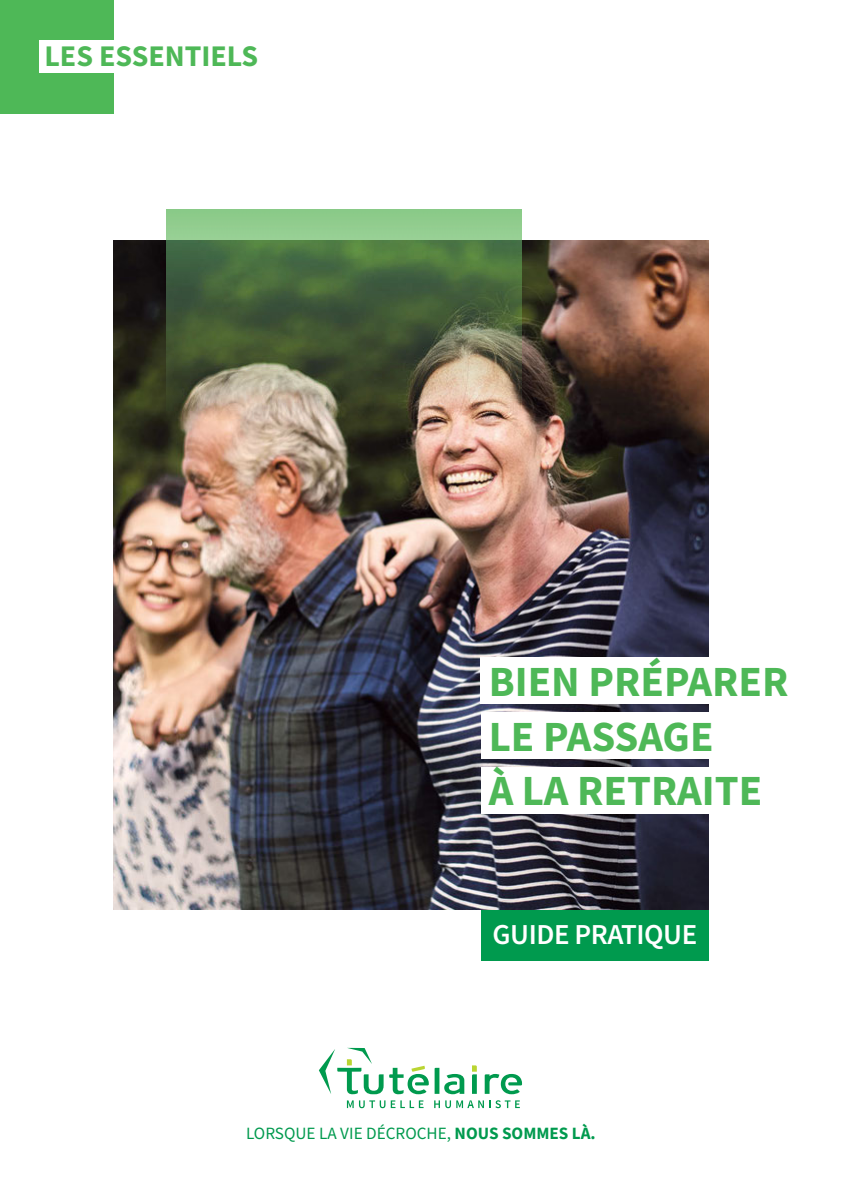
<style>
.page{position:relative;width:842px;height:1191px;background:#fff}
.page>*{position:absolute;margin:0;border:0;box-sizing:border-box;transform-origin:0 0}
.t1{font:700 43px/55px "Source Sans Pro";color:#4eb857}
.t2{font:700 30px "Source Sans Pro";color:#4eb857}
.t3{font:600 28.8px "Source Sans Pro";letter-spacing:-.015em;color:#fff}
.t4{font:17.2px "Source Sans Pro";color:#009a4e}
.s1{font-weight:700}
</style>
<div class="page">
<div style="left:481px;top:909px;width:229px;height:51px;background:#009a4e"></div>
<img style="left:113px;top:240px;width:596px;height:669px">
<img style="left:167px;top:209px;width:355px;height:210px">
<svg style="left:472px;top:1065px;width:5px;height:28px"></svg>
<svg style="left:485px;top:1074px;width:37px;height:20px"></svg>
<svg style="left:435px;top:1067px;width:29px;height:27px"></svg>
<svg style="left:347px;top:1100px;width:38px;height:8px"></svg>
<svg style="left:391px;top:1100px;width:33px;height:8px"></svg>
<svg style="left:434px;top:1100px;width:86px;height:8px"></svg>
<svg style="left:319px;top:1047px;width:110px;height:47px"></svg>
<div style="left:0;top:0;width:113px;height:113px;background:#4eb857"></div>
<div style="left:40px;top:40px;width:272px;height:33px;background:#fff"></div>
<div style="left:481px;top:657px;width:236px;height:47px;background:#fff"></div>
<div style="left:481px;top:712px;width:240px;height:47px;background:#fff"></div>
<div style="left:481px;top:767px;width:245px;height:47px;background:#fff"></div>
<h2 class="t2" style="left:44px;top:36px;width:215px">LES ESSENTIELS</h2>
<h1 class="t1" style="left:489px;top:653px;width:301px">BIEN PRÉPARER<br>LE PASSAGE<br>À LA RETRAITE</h1>
<h3 class="t3" style="left:492px;top:924px;width:206px">GUIDE PRATIQUE</h3>
<p class="t4" style="left:246px;top:1126px;width:351px">LORSQUE LA VIE DÉCROCHE, <span class="s1">NOUS SOMMES LÀ.</span></p>
</div>
